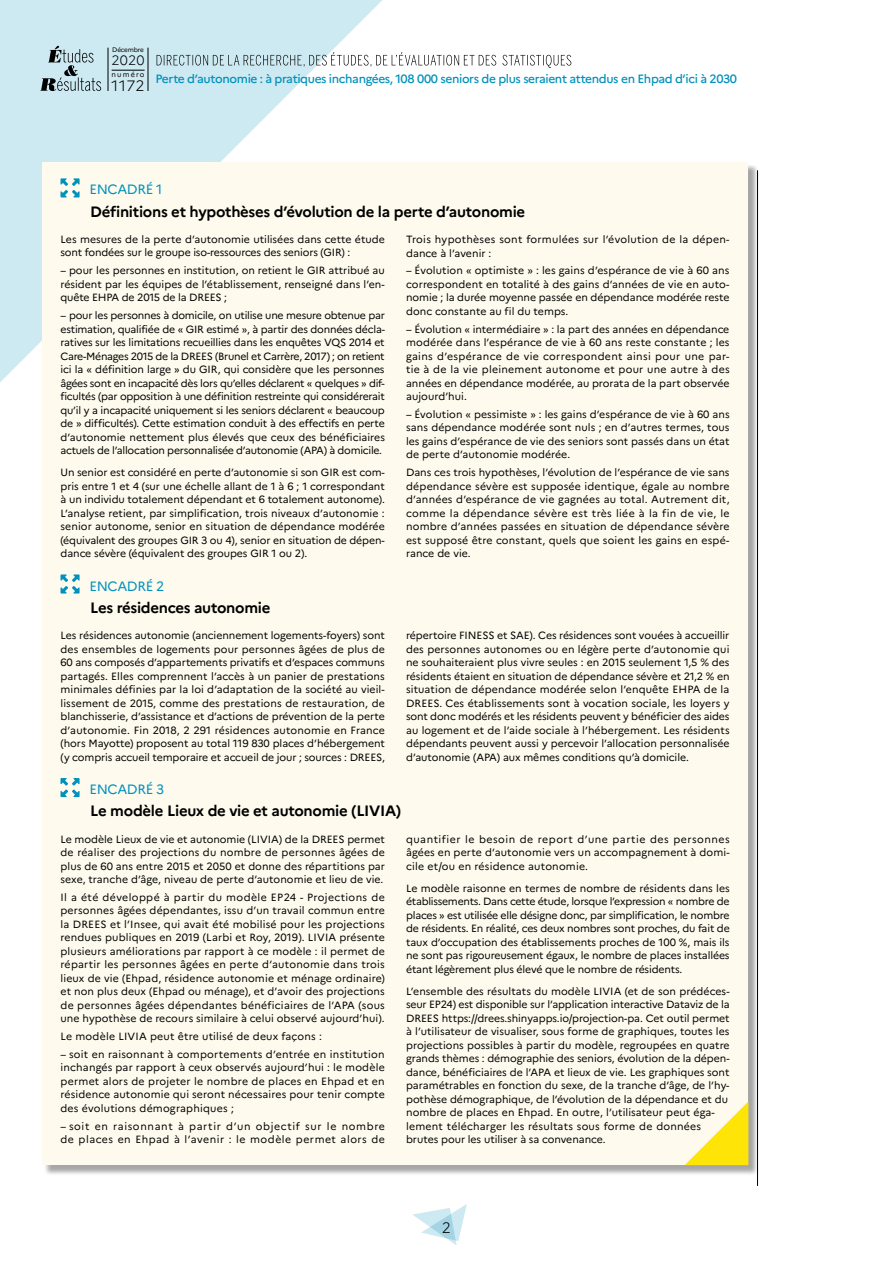
<style>
.page{position:relative;width:893px;height:1263px;background:#fff}
.page>*{position:absolute;margin:0;border:0;box-sizing:border-box;transform-origin:0 0}
.t1{font:700 15px "Marianne";letter-spacing:-.02em;color:#000}
.t2{font:300 15px "Marianne";color:#000}
.t3{font:13.5px "Marianne";letter-spacing:-.025em;color:#0091bc}
.t4{font:300 13.5px "Marianne";color:#000}
.t5{font:500 12px "Marianne";letter-spacing:-.03em;color:#0091bc}
.t6{font:10.5px/13.5px "Marianne";color:#000;text-align:justify}
.t7{font:10.5px/13.5px "Marianne";letter-spacing:.055em;color:#000}
.t8{font:10.5px/13.5px "Marianne";letter-spacing:.025em;color:#000}
.t9{font:10.5px "Marianne";letter-spacing:.02em;color:#000}
.t10{font:7.2px "Marianne";letter-spacing:.16em;color:#000}
.t11{font:6.45px "Marianne";letter-spacing:-.03em;color:#000}
</style>
<div class="page">
<svg style="left:0;top:0;width:404px;height:404px;fill:#cde9f1"></svg>
<hr style="left:108px;top:48px;width:1px;height:43px;background:#000">
<hr style="left:148px;top:48px;width:1px;height:43px;background:#000">
<svg style="left:157px;top:52px;width:414px;height:16px"></svg>
<svg style="left:40px;top:46px;width:61px;height:45px;background:#a6bcc3"></svg>
<svg style="left:412px;top:1204px;width:55px;height:41px"></svg>
<hr style="left:757px;top:170px;width:1px;height:1016px;background:#000">
<hr style="left:112px;top:70px;width:33px;height:1px;background:#000">
<div style="left:44px;top:165px;width:714px;height:1010px;background:#000;opacity:.35"></div>
<div style="left:43px;top:163px;width:705px;height:1002px;background:#fefbee"></div>
<svg style="left:61px;top:178px;width:19px;height:19px"></svg>
<svg style="left:61px;top:574px;width:19px;height:19px"></svg>
<svg style="left:61px;top:778px;width:19px;height:19px"></svg>
<svg style="left:685px;top:1102px;width:63px;height:63px"></svg>
<p class="t11" style="left:112px;top:46px;width:33px">Décembre</p>
<p class="t4" style="left:112px;top:52px;width:34px">2020</p>
<p class="t10" style="left:112px;top:70px;width:34px">numéro</p>
<h1 class="t2" style="left:112px;top:76px;width:34px">1172</h1>
<p class="t5" style="left:156px;top:71px;width:583px">Perte d’autonomie : à pratiques inchangées, 108 000 seniors de plus seraient attendus en Ehpad d’ici à 2030</p>
<p class="t3" style="left:89px;top:181px;width:75px">ENCADRÉ 1</p>
<h1 class="t1" style="left:90px;top:202px;width:436px">Définitions et hypothèses d’évolution de la perte d’autonomie</h1>
<p class="t6" style="left:61px;top:232px;width:326px">Les mesures de la perte d’autonomie utilisées dans cette étude sont fondées sur le groupe iso-ressources des seniors (GIR) :</p>
<p class="t6" style="left:61px;top:264px;width:326px">– pour les personnes en institution, on retient le GIR attribué au résident par les équipes de l’établissement, renseigné dans l’en&shy;quête EHPA de 2015 de la DREES ;</p>
<p class="t6" style="left:61px;top:308px;width:326px">– pour les personnes à domicile, on utilise une mesure obtenue par estimation, qualifiée de « GIR estimé », à partir des données décla&shy;ratives sur les limitations recueillies dans les enquêtes VQS 2014 et Care-Ménages 2015 de la DREES (Brunel et Carrère, 2017) ; on retient ici la « définition large » du GIR, qui considère que les personnes âgées sont en incapacité dès lors qu’elles déclarent « quelques » dif&shy;ficultés (par opposition à une définition restreinte qui considérerait qu’il y a incapacité uniquement si les seniors déclarent « beaucoup de » difficultés). Cette estimation conduit à des effectifs en perte d’autonomie nettement plus élevés que ceux des bénéficiaires actuels de l’allocation personnalisée d’autonomie (APA) à domicile.</p>
<p class="t6" style="left:61px;top:465px;width:326px">Un senior est considéré en perte d’autonomie si son GIR est com&shy;pris entre 1 et 4 (sur une échelle allant de 1 à 6 ; 1 correspondant à un individu totalement dépendant et 6 totalement autonome).<br>L’analyse retient, par simplification, trois niveaux d’autonomie : senior autonome, senior en situation de dépendance modérée (équivalent des groupes GIR 3 ou 4), senior en situation de dépen&shy;dance sévère (équivalent des groupes GIR 1 ou 2).</p>
<p class="t8" style="left:406px;top:232px;width:325px">Trois hypothèses sont formulées sur l’évolution de la dépen&shy;dance à l’avenir :</p>
<p class="t6" style="left:406px;top:264px;width:325px">– Évolution « optimiste » : les gains d’espérance de vie à 60 ans correspondent en totalité à des gains d’années de vie en auto&shy;nomie ; la durée moyenne passée en dépendance modérée reste donc constante au fil du temps.</p>
<p class="t6" style="left:406px;top:322px;width:325px">– Évolution « intermédiaire » : la part des années en dépendance modérée dans l’espérance de vie à 60 ans reste constante ; les gains d’espérance de vie correspondent ainsi pour une par&shy;tie à de la vie pleinement autonome et pour une autre à des années en dépendance modérée, au prorata de la part observée aujourd’hui.</p>
<p class="t6" style="left:406px;top:407px;width:325px">– Évolution « pessimiste » : les gains d’espérance de vie à 60 ans sans dépendance modérée sont nuls ; en d’autres termes, tous les gains d’espérance de vie des seniors sont passés dans un état de perte d’autonomie modérée.</p>
<p class="t6" style="left:406px;top:466px;width:325px">Dans ces trois hypothèses, l’évolution de l’espérance de vie sans dépendance sévère est supposée identique, égale au nombre d’années d’espérance de vie gagnées au total. Autrement dit, comme la dépendance sévère est très liée à la fin de vie, le nombre d’années passées en situation de dépendance sévère est supposé être constant, quels que soient les gains en espé&shy;rance de vie.</p>
<p class="t3" style="left:89px;top:577px;width:76px">ENCADRÉ 2</p>
<h1 class="t1" style="left:90px;top:598px;width:182px">Les résidences autonomie</h1>
<p class="t6" style="left:61px;top:628px;width:326px">Les résidences autonomie (anciennement logements-foyers) sont des ensembles de logements pour personnes âgées de plus de 60 ans composés d’appartements privatifs et d’espaces communs partagés. Elles comprennent l’accès à un panier de prestations minimales définies par la loi d’adaptation de la société au vieil&shy;lissement de 2015, comme des prestations de restauration, de blanchisserie, d’assistance et d’actions de prévention de la perte d’autonomie. Fin 2018, 2 291 résidences autonomie en France (hors Mayotte) proposent au total 119 830 places d’hébergement (y compris accueil temporaire et accueil de jour ; sources : DREES,</p>
<p class="t6" style="left:406px;top:628px;width:325px">répertoire FINESS et SAE). Ces résidences sont vouées à accueillir des personnes autonomes ou en légère perte d’autonomie qui ne souhaiteraient plus vivre seules : en 2015 seulement 1,5 % des résidents étaient en situation de dépendance sévère et 21,2 % en situation de dépendance modérée selon l’enquête EHPA de la DREES. Ces établissements sont à vocation sociale, les loyers y sont donc modérés et les résidents peuvent y bénéficier des aides au logement et de l’aide sociale à l’hébergement. Les résidents dépendants peuvent aussi y percevoir l’allocation personnalisée d’autonomie (APA) aux mêmes conditions qu’à domicile.</p>
<p class="t3" style="left:89px;top:781px;width:76px">ENCADRÉ 3</p>
<h1 class="t1" style="left:90px;top:802px;width:313px">Le modèle Lieux de vie et autonomie (LIVIA)</h1>
<p class="t6" style="left:61px;top:832px;width:326px">Le modèle Lieux de vie et autonomie (LIVIA) de la DREES permet de réaliser des projections du nombre de personnes âgées de plus de 60 ans entre 2015 et 2050 et donne des répartitions par sexe, tranche d’âge, niveau de perte d’autonomie et lieu de vie.</p>
<p class="t6" style="left:61px;top:890px;width:326px">Il a été développé à partir du modèle EP24 - Projections de personnes âgées dépendantes, issu d’un travail commun entre la DREES et l’Insee, qui avait été mobilisé pour les projections rendues publiques en 2019 (Larbi et Roy, 2019). LIVIA présente plusieurs améliorations par rapport à ce modèle : il permet de répartir les personnes âgées en perte d’autonomie dans trois lieux de vie (Ehpad, résidence autonomie et ménage ordinaire) et non plus deux (Ehpad ou ménage), et d’avoir des projections de personnes âgées dépendantes bénéficiaires de l’APA (sous une hypothèse de recours similaire à celui observé aujourd’hui).</p>
<p class="t9" style="left:61px;top:1030px;width:263px">Le modèle LIVIA peut être utilisé de deux façons :</p>
<p class="t6" style="left:61px;top:1047px;width:326px">– soit en raisonnant à comportements d’entrée en institution inchangés par rapport à ceux observés aujourd’hui : le modèle permet alors de projeter le nombre de places en Ehpad et en résidence autonomie qui seront nécessaires pour tenir compte des évolutions démographiques ;</p>
<p class="t7" style="left:61px;top:1119px;width:326px">– soit en raisonnant à partir d’un objectif sur le nombre de places en Ehpad à l’avenir : le modèle permet alors de</p>
<p class="t6" style="left:406px;top:832px;width:325px">quantifier le besoin de report d’une partie des personnes âgées en perte d’autonomie vers un accompagnement à domi&shy;cile et/ou en résidence autonomie.</p>
<p class="t6" style="left:406px;top:881px;width:325px">Le modèle raisonne en termes de nombre de résidents dans les établissements. Dans cette étude, lorsque l’expression « nombre de places » est utilisée elle désigne donc, par simplification, le nombre de résidents. En réalité, ces deux nombres sont proches, du fait de taux d’occupation des établissements proches de 100 %, mais ils ne sont pas rigoureusement égaux, le nombre de places installées étant légèrement plus élevé que le nombre de résidents.</p>
<p class="t6" style="left:406px;top:984px;width:325px;text-align:left">L’ensemble des résultats du modèle LIVIA (et de son prédéces&shy;seur EP24) est disponible sur l’application interactive Dataviz de la DREES https://drees.shinyapps.io/projection-pa. Cet outil permet à l’utilisateur de visualiser, sous forme de graphiques, toutes les projections possibles à partir du modèle, regroupées en quatre grands thèmes : démographie des seniors, évolution de la dépen&shy;dance, bénéficiaires de l’APA et lieux de vie. Les graphiques sont paramétrables en fonction du sexe, de la tranche d’âge, de l’hy&shy;pothèse démographique, de l’évolution de la dépendance et du nombre de places en Ehpad. En outre, l’utilisateur peut éga&shy;lement télécharger les résultats sous forme de données brutes pour les utiliser à sa convenance.</p>
<h1 class="t2" style="left:442px;top:1218px;width:10px">2</h1>
</div>
